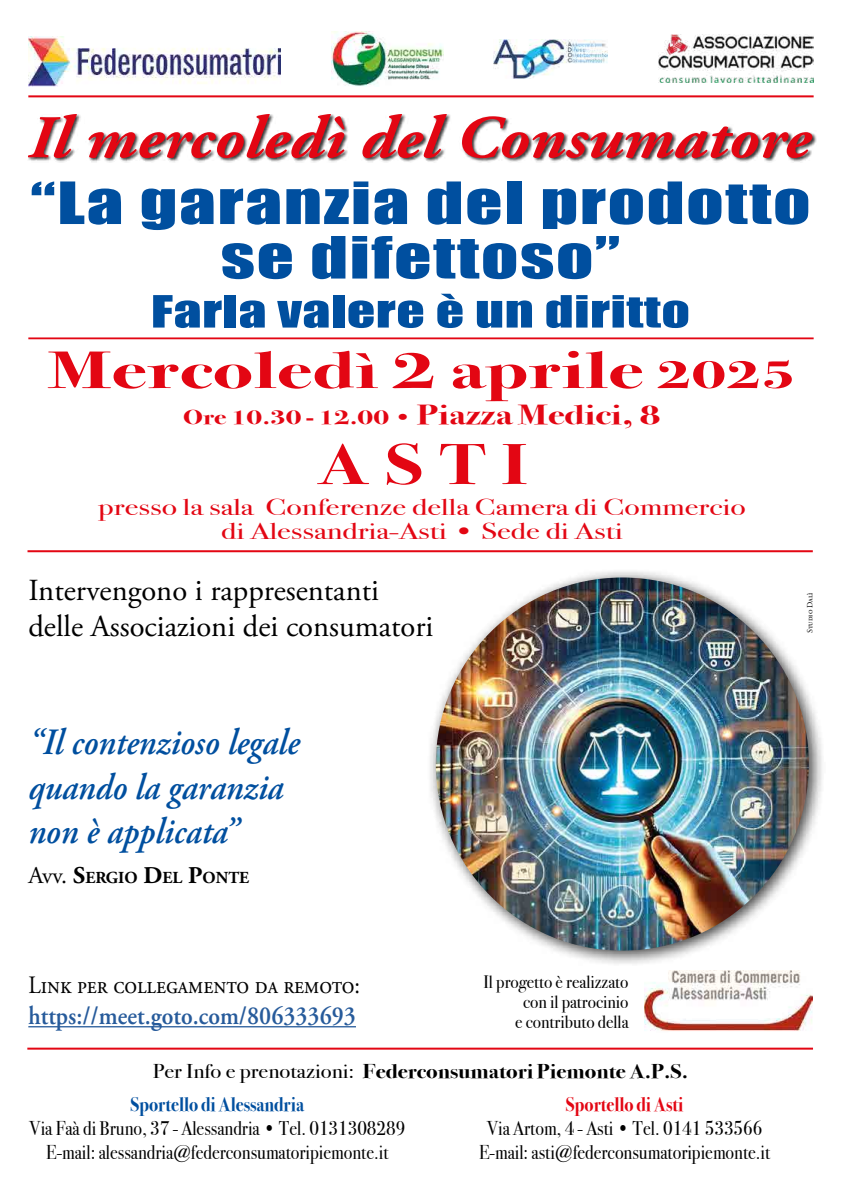
<style>
.page{position:relative;width:842px;height:1191px;background:#fff}
.page>*{position:absolute;margin:0;border:0;box-sizing:border-box;transform-origin:0 0}
.t1{font:italic 700 60.4px "Adobe Garamond Pro";color:#e30613;scale:1.09 1}
.t2{font:700 57.9px "Bodoni Svty Two ITCTT";color:#e30613;scale:1.32 1}
.t3{font:53.8px/54.5px "Impact";letter-spacing:.025em;color:#004f9f;text-align:center;scale:1.36 1}
.t4{font:700 52.8px "Bodoni Svty Two ITCTT";letter-spacing:.01em;color:#e30613;scale:1.5 1}
.t5{font:41.1px "Impact";letter-spacing:.01em;color:#004f9f;scale:1.36 1}
.t6{font:italic 600 37px/44.4px "Adobe Garamond Pro";color:#004f9f;scale:.91 1}
.t7{font:30.6px/36.7px "Adobe Garamond Pro";color:#000}
.t8{font:600 26.1px "Adobe Garamond Pro";color:#275b9b;scale:.91 1}
.t9{font:24.9px "Adobe Garamond Pro";color:#000;scale:.9 1}
.t10{font:23.3px/24.1px "Bodoni Svty Two ITCTT";color:#e30613;text-align:center;scale:1.37 1}
.t11{font:700 20.4px "Bodoni Svty Two ITCTT";color:#e30613;scale:1.37 1}
.t12{font:20px/24px "Bodoni Svty Two ITCTT";color:#000;text-align:center;scale:.9 1}
.t13{font:700 20px/32.6px "Bodoni Svty Two ITCTT";color:#000;scale:1.14 1}
.t14{font:700 20px "Bodoni Svty Two ITCTT";color:#e30613;scale:.9 1}
.t15{font:18px/20px "Bodoni Svty Two ITCTT";color:#000;text-align:right;scale:.96 1}
.t16{font:700 16.8px "Adobe Garamond Pro";color:#000}
.t17{font:8px "Adobe Garamond Pro";color:#000}
.s1{font-size:40.5px}
.s2{font-size:27.5px}
.s3{font-weight:400;font-size:24px}
.s4{font-size:24px}
.s5{font-weight:400}
.s6{color:#004f9f}
</style>
<div class="page">
<img style="left:28px;top:36px;width:253px;height:51px">
<hr style="left:28px;top:95px;width:786px;height:2px;background:#e30613">
<img style="left:331px;top:31px;width:112px;height:55px">
<img style="left:494px;top:39px;width:114px;height:40px">
<hr style="left:27px;top:1047px;width:786px;height:2px;background:#e30613">
<div style="left:426px;top:567px;width:399px;height:400px;background:#000;opacity:.75"></div>
<img style="left:436px;top:577px;width:373px;height:373px;border-radius:186px">
<hr style="left:28px;top:1026px;width:328px;height:1px;background:#275b9b">
<hr style="left:28px;top:337px;width:786px;height:2px;background:#e30613">
<hr style="left:28px;top:550px;width:785px;height:2px;background:#e30613">
<img style="left:644px;top:970px;width:168px;height:61px">
<img style="left:658px;top:35px;width:155px;height:48px">
<div style="left:27px;top:114px;width:789px;height:49px;background:#000;opacity:.75"></div>
<h1 class="t1" style="left:28px;top:103px;width:719px">Il mercoledì del Consumatore</h1>
<h3 class="t3" style="left:30px;top:174px;width:575px">“La garanzia del prodotto se difettoso”</h3>
<h3 class="t5" style="left:151px;top:279px;width:398px">Farla valere è un diritto</h3>
<h3 class="t4" style="left:49px;top:326px;width:499px">Mercoledì 2 aprile <span class="s1">2025</span></h3>
<p class="t11" style="left:183px;top:400px;width:350px">Ore 10.30 - 12.00 • <span class="s2">Piazza Medici, 8</span></p>
<h2 class="t2" style="left:317px;top:416px;width:161px">ASTI</h2>
<p class="t10" style="left:98px;top:492px;width:474px">presso la sala Conferenze della Camera di Commercio di Alessandria-Asti • Sede di Asti</p>
<h3 class="t7" style="left:28px;top:573px;width:407px">Intervengono i rappresentanti delle Associazioni dei consumatori</h3>
<p class="t17" style="left:805px;top:633px;width:42px;rotate:-90deg">Studio Dalì</p>
<h3 class="t6" style="left:28px;top:721px;width:299px">“Il contenzioso legale quando la garanzia non è applicata”</h3>
<p class="t16" style="left:28px;top:868px;width:222px"><span class="s3">Avv.</span> <span class="s4">S</span>ERGIO <span class="s4">D</span>EL <span class="s4">P</span>ONTE</p>
<p class="t9" style="left:28px;top:970px;width:370px">Link per collegamento da remoto:</p>
<h3 class="t8" style="left:28px;top:1000px;width:362px">https://meet.goto.com/806333693</h3>
<p class="t15" style="left:483px;top:969px;width:153px">Il progetto è realizzato con il patrocinio<br>e contributo della</p>
<p class="t13" style="left:131px;top:1053px;width:490px;text-indent:22px"><span class="s5">Per Info e prenotazioni:</span> Federconsumatori Piemonte A.P.S.<br><span class="s6">Sportello di Alessandria</span></p>
<p class="t12" style="left:29px;top:1114px;width:419px">Via Faà di Bruno, 37 - Alessandria • Tel. 0131308289<br>E-mail: alessandria@federconsumatoripiemonte.it</p>
<p class="t14" style="left:566px;top:1087px;width:132px">Sportello di Asti</p>
<p class="t12" style="left:479px;top:1114px;width:325px">Via Artom, 4 - Asti • Tel. 0141 533566<br>E-mail: asti@federconsumatoripiemonte.it</p>
</div>
